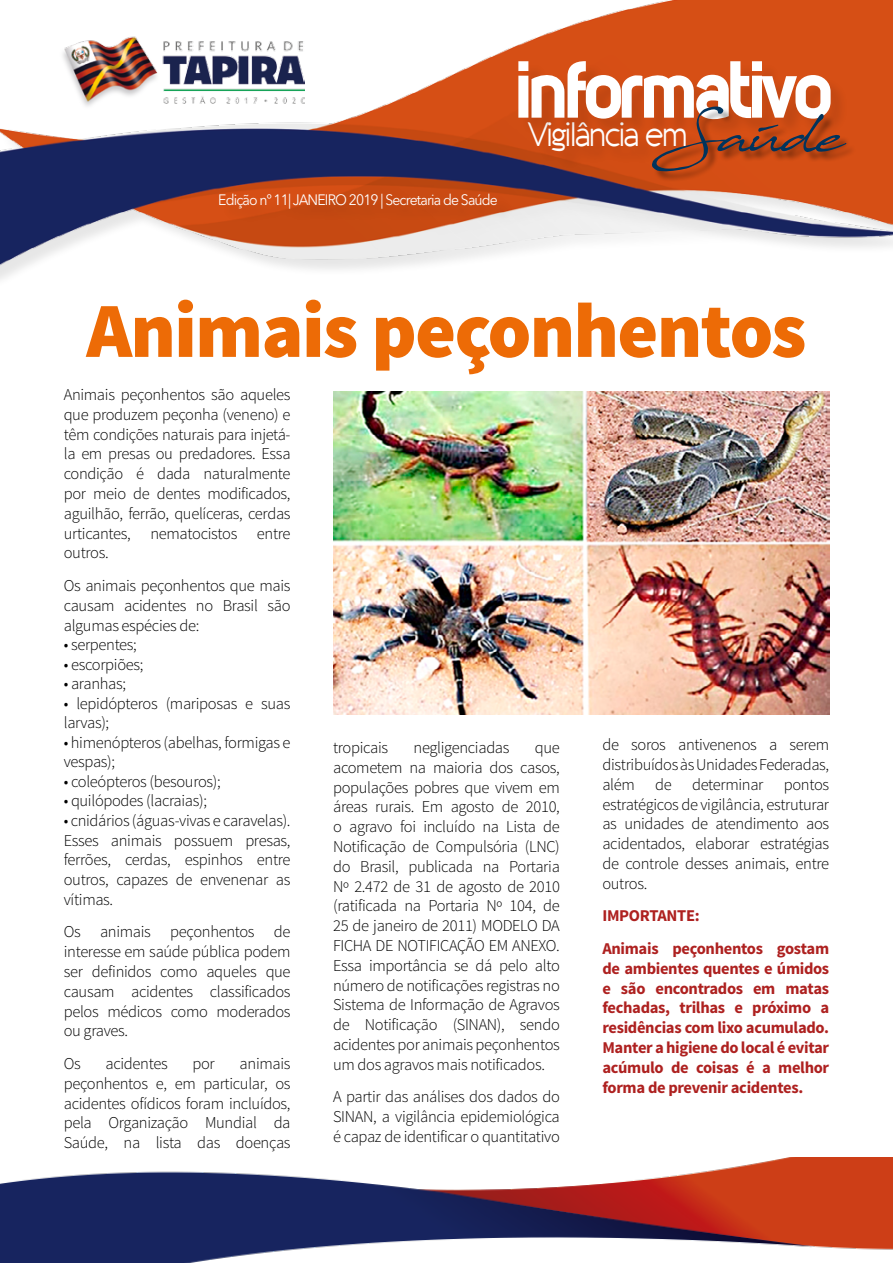
<style>
.page{position:relative;width:893px;height:1263px;background:#fff}
.page>*{position:absolute;margin:0;border:0;box-sizing:border-box;transform-origin:0 0}
.t1{font:700 82.95px "Adi Sans";letter-spacing:-.07em;color:#fff;scale:.93 1}
.t2{font:900 78px "Source Sans Pro";letter-spacing:-.02em;color:#ed6b06}
.t3{font:55.35px "Javacom";letter-spacing:-.06em;color:#00345d;scale:.93 1}
.t4{font:300 33px "Aquawax";letter-spacing:-.06em;color:#fff;scale:.93 1}
.t5{font:300 16.5px/19.8px "Source Sans Pro";letter-spacing:-.02em;color:#000;text-align:justify}
.t6{font:700 16.5px/19.8px "Source Sans Pro";letter-spacing:-.02em;color:#ae2120}
.t7{font:15px "Avenir Next LT Pro";letter-spacing:-.06em;color:#fff;scale:.93 1}
</style>
<div class="page">
<img style="left:333px;top:391px;width:496px;height:323px">
<img style="left:0;top:0;width:893px;height:280px">
<img style="left:57px;top:35px;width:247px;height:76px">
<img style="left:0;top:1158px;width:893px;height:105px">
<div style="left:532px;top:124px;width:172px;height:46px;background:#000;opacity:.1"></div>
<div style="left:521px;top:63px;width:328px;height:75px;background:#cd4b13"></div>
<div style="left:654px;top:108px;width:203px;height:75px;background:#000;opacity:.4"></div>
<div style="left:222px;top:196px;width:293px;height:31px;background:#000;opacity:.1"></div>
<p class="t7" style="left:218px;top:190px;width:302px">Edição nº 11| JANEIRO 2019 | Secretaria de Saúde</p>
<h1 class="t1" style="left:514px;top:42px;width:344px">informativo</h1>
<h3 class="t3" style="left:652px;top:98px;width:208px">Saúde</h3>
<h3 class="t4" style="left:529px;top:115px;width:172px">Vigilância em</h3>
<h2 class="t2" style="left:86px;top:280px;width:721px">Animais peçonhentos</h2>
<p class="t5" style="left:64px;top:385px;width:228px">Animais peçonhentos são aqueles que produzem peçonha (veneno) e têm condições naturais para injetá&shy;la em presas ou predadores. Essa condição é dada naturalmente por meio de dentes modificados, aguilhão, ferrão, quelíceras, cerdas urticantes, nematocistos entre outros.</p>
<p class="t5" style="left:64px;top:576px;width:228px">Os animais peçonhentos que mais causam acidentes no Brasil são algumas espécies de:</p>
<p class="t5" style="left:64px;top:635px;width:75px">• serpentes;</p>
<p class="t5" style="left:64px;top:654px;width:81px">• escorpiões;</p>
<p class="t5" style="left:64px;top:674px;width:64px">• aranhas;</p>
<p class="t5" style="left:64px;top:693px;width:228px">• lepidópteros (mariposas e suas larvas);</p>
<p class="t5" style="left:64px;top:732px;width:228px">• himenópteros (abelhas, formigas e vespas);</p>
<p class="t5" style="left:64px;top:771px;width:159px">• coleópteros (besouros);</p>
<p class="t5" style="left:64px;top:791px;width:145px">• quilópodes (lacraias);</p>
<p class="t5" style="left:64px;top:810px;width:228px">• cnidários (águas-vivas e caravelas).<br>Esses animais possuem presas, ferrões, cerdas, espinhos entre outros, capazes de envenenar as vítimas.</p>
<p class="t5" style="left:64px;top:922px;width:228px">Os animais peçonhentos de interesse em saúde pública podem ser definidos como aqueles que causam acidentes classificados pelos médicos como moderados ou graves.</p>
<p class="t5" style="left:64px;top:1054px;width:18px">Os</p>
<p class="t5" style="left:106px;top:1054px;width:64px">acidentes</p>
<p class="t5" style="left:192px;top:1054px;width:24px">por</p>
<p class="t5" style="left:64px;top:1054px;width:228px;text-indent:176px">animais peçonhentos e, em particular, os acidentes ofídicos foram incluídos, pela Organização Mundial da Saúde, na lista das doenças</p>
<p class="t5" style="left:333px;top:738px;width:57px">tropicais</p>
<p class="t5" style="left:414px;top:738px;width:97px">negligenciadas</p>
<p class="t5" style="left:333px;top:738px;width:228px;text-indent:202px">que acometem na maioria dos casos, populações pobres que vivem em áreas rurais. Em agosto de 2010, o agravo foi incluído na Lista de Notificação de Compulsória (LNC) do Brasil, publicada na Portaria Nº 2.472 de 31 de agosto de 2010 (ratificada na Portaria Nº 104, de 25 de janeiro de 2011) MODELO DA FICHA DE NOTIFICAÇÃO EM ANEXO.<br>Essa importância se dá pelo alto número de notificações registras no Sistema de Informação de Agravos de Notificação (SINAN), sendo acidentes por animais peçonhentos um dos agravos mais notificados.</p>
<p class="t5" style="left:333px;top:1087px;width:228px">A partir das análises dos dados do SINAN, a vigilância epidemiológica é capaz de identificar o quantitativo</p>
<p class="t5" style="left:602px;top:735px;width:228px">de soros antivenenos a serem distribuídos às Unidades Federadas, além de determinar pontos estratégicos de vigilância, estruturar as unidades de atendimento aos acidentados, elaborar estratégias de controle desses animais, entre outros.</p>
<p class="t6" style="left:602px;top:900px;width:228px;line-height:32.5px">IMPORTANTE:<br>Animais peçonhentos gostam</p>
<p class="t6" style="left:602px;top:959px;width:228px;text-align:justify">de ambientes quentes e úmidos e são encontrados em matas fechadas, trilhas e próximo a residências com lixo acumulado.<br>Manter a higiene do local é evitar acúmulo de coisas é a melhor forma de prevenir acidentes.</p>
</div>
